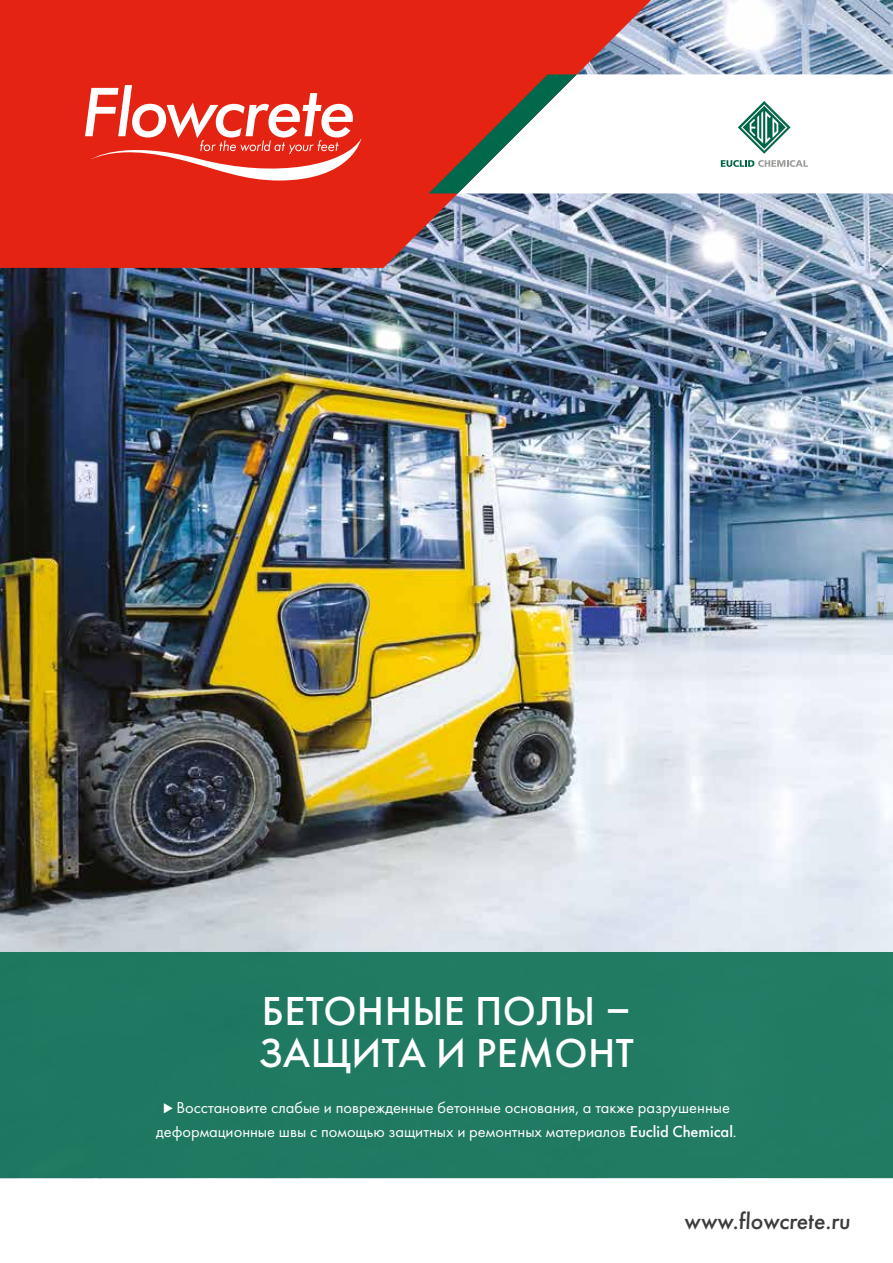
<style>
.page{position:relative;width:893px;height:1263px;background:#fff}
.page>*{position:absolute;margin:0;border:0;box-sizing:border-box;transform-origin:0 0}
.t1{font:500 42px/42px "Futura PT";letter-spacing:.01em;color:#fff}
.t2{font:500 24px "Futura PT";color:#3c3c3b}
.t3{font:16.5px/24px "Futura PT";color:#fff;text-align:center}
.s1{font-family:"Proxima Nova";font-weight:700}
.s2{font-weight:500}
</style>
<div class="page">
<img style="left:0;top:0;width:893px;height:952px">
<svg style="left:0;top:0;width:664px;height:268px;background:#d2372e"></svg>
<svg style="left:577px;top:74px;width:316px;height:119px"></svg>
<svg style="left:429px;top:74px;width:148px;height:119px"></svg>
<svg style="left:85px;top:85px;width:276px;height:96px"></svg>
<svg style="left:738px;top:101px;width:53px;height:53px"></svg>
<svg style="left:721px;top:160px;width:87px;height:7px"></svg>
<div style="left:0;top:952px;width:893px;height:226px;background:#217a63"></div>
<h1 class="t1" style="left:259px;top:990px;width:376px">БЕТОННЫЕ ПОЛЫ –<br>ЗАЩИТА И РЕМОНТ</h1>
<p class="t3" style="left:156px;top:1095px;width:582px"><span class="s1">⊲</span> Восстановите слабые и поврежденные бетонные основания, а также разрушенные деформационные швы с помощью защитных и ремонтных материалов <span class="s2">Euclid Chemical</span>.</p>
<h2 class="t2" style="left:684px;top:1206px;width:169px">www.flowcrete.ru</h2>
</div>
